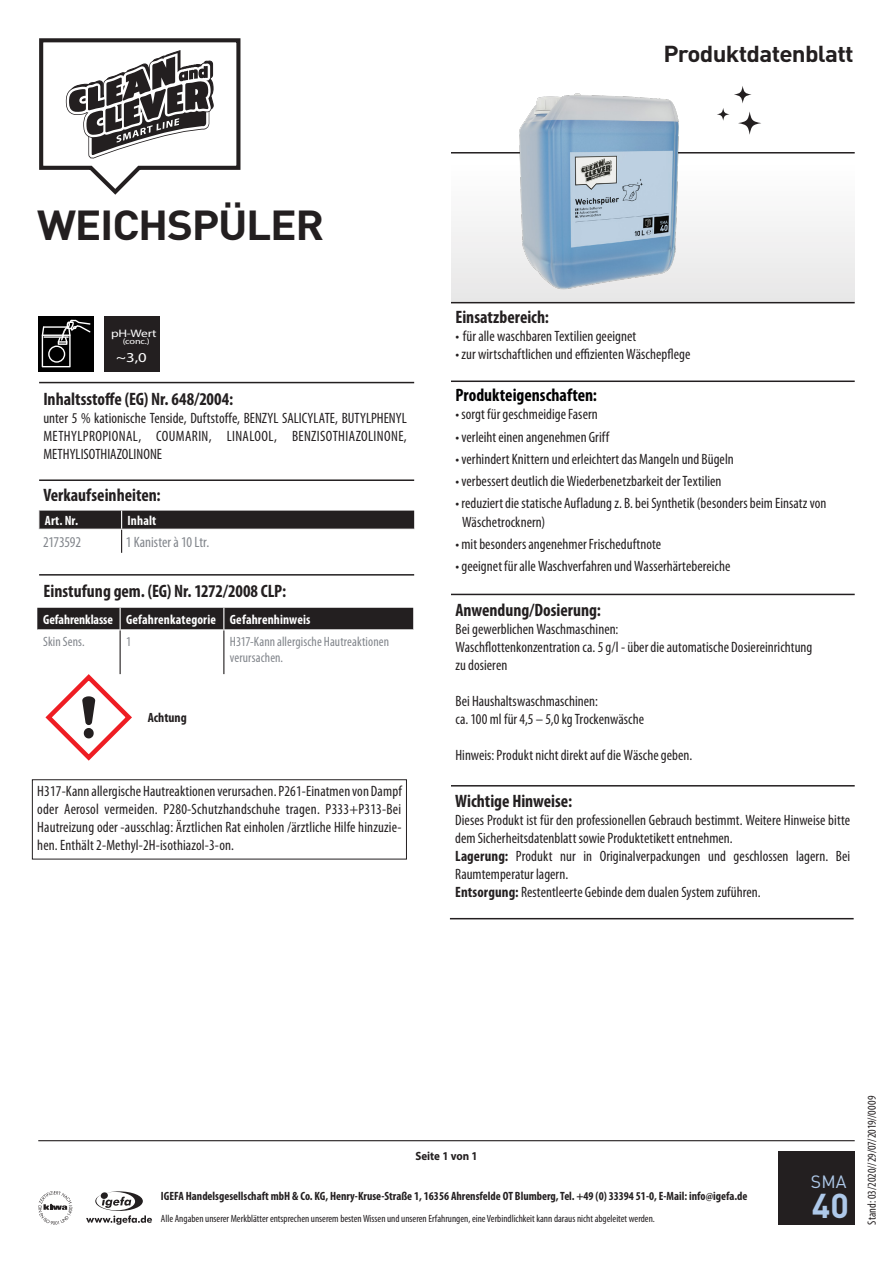
<style>
.page{position:relative;width:893px;height:1263px;background:#fff}
.page>*{position:absolute;margin:0;border:0;box-sizing:border-box;transform-origin:0 0}
.t1{font:700 41.4px "DIN";letter-spacing:-.03em;color:#231f20;scale:1.06 1}
.t2{font:700 34.05px "DIN";color:#aec9ea}
.t3{font:700 22.8px "DIN";letter-spacing:-.03em;color:#231f20;scale:1.06 1}
.t4{font:700 condensed 18px "Myriad Pro";color:#231f20}
.t5{font:700 condensed 18px "Myriad Pro";color:#000002}
.t6{font:17.55px "DIN";color:#aec9ea}
.H3_Fließtext_3mm_Abs{font:condensed 15px/18px "Myriad Pro";letter-spacing:.005em;color:#231f20}
.H3_Fließtext_5mm_Abs{font:condensed 15px/18px "Myriad Pro";letter-spacing:.005em;color:#231f20}
.t7{font:condensed 15px "Myriad Pro";color:#81858b}
.t8{font:condensed 15px "Myriad Pro";letter-spacing:-.02em;color:#81858b}
.t9{font:600 condensed 13.65px "Myriad Pro";color:#fff;scale:1.22 1}
.t10{font:condensed 13.5px/16.2px "Myriad Pro";letter-spacing:.005em;color:#81858b}
.t11{font:700 condensed 13.5px "Myriad Pro";letter-spacing:.01em;color:#fff}
.t12{font:700 condensed 13.5px "Myriad Pro";letter-spacing:-.01em;color:#fff}
.t13{font:700 condensed 13.35px "Myriad Pro";color:#231f20}
.t14{font:700 condensed 12px "Myriad Pro";color:#231f20}
.t15{font:condensed 12px "Myriad Pro";letter-spacing:.005em;color:#231f20}
.t16{font:700 12px "Myriad Pro";color:#231f20;scale:.92 1}
.t17{font:10.95px "Myriad Pro";letter-spacing:-.02em;color:#fff;scale:1.22 1}
.t18{font:condensed 10.5px "Myriad Pro";color:#231f20}
.t19{font:600 condensed 8.4px "Myriad Pro";color:#fff;scale:1.23 1}
.s1{font-weight:700}
</style>
<div class="page">
<div style="left:451px;top:83px;width:404px;height:219px;background:linear-gradient(to bottom,#fff,#eaeaea)"></div>
<svg style="left:39px;top:38px;width:202px;height:157px"></svg>
<svg style="left:86px;top:1191px;width:66px;height:34px"></svg>
<div style="left:101px;top:1192px;width:7px;height:7px;background:#231f20;border-radius:50%"></div>
<svg style="left:38px;top:1191px;width:34px;height:34px"></svg>
<hr style="left:451px;top:380px;width:404px;height:2px;background:#231f20">
<hr style="left:451px;top:152px;width:404px;height:2px;background:#231f20">
<hr style="left:451px;top:302px;width:404px;height:1px;background:#231f20">
<hr style="left:451px;top:594px;width:404px;height:1px;background:#231f20">
<hr style="left:451px;top:785px;width:404px;height:1px;background:#231f20">
<hr style="left:450px;top:918px;width:404px;height:1px;background:#231f20">
<hr style="left:39px;top:382px;width:375px;height:1px;background:#231f20">
<hr style="left:39px;top:479px;width:375px;height:2px;background:#231f20">
<hr style="left:38px;top:1140px;width:817px;height:1px;background:#231f20">
<svg style="left:734px;top:86px;width:17px;height:17px"></svg>
<svg style="left:738px;top:111px;width:23px;height:24px"></svg>
<svg style="left:717px;top:108px;width:13px;height:13px"></svg>
<svg style="left:38px;top:511px;width:376px;height:42px"></svg>
<div style="left:32px;top:779px;width:375px;height:80px;border:1px solid #231f20"></div>
<hr style="left:39px;top:574px;width:375px;height:2px;background:#231f20">
<div style="left:38px;top:316px;width:56px;height:55px;background:#000"></div>
<svg style="left:42px;top:320px;width:49px;height:47px"></svg>
<div style="left:778px;top:1151px;width:77px;height:74px;background:#231f20"></div>
<div style="left:104px;top:316px;width:55px;height:55px;background:#231f20"></div>
<img style="left:474px;top:91px;width:247px;height:199px">
<div style="left:37px;top:608px;width:376px;height:21px;background:#231f20"></div>
<hr style="left:120px;top:630px;width:1px;height:44px;background:#231f20">
<hr style="left:223px;top:630px;width:1px;height:44px;background:#231f20">
<svg style="left:49px;top:677px;width:80px;height:80px"></svg>
<div style="left:46px;top:675px;width:85px;height:85px;border:5px solid #ee1d23;border-radius:50%"></div>
<svg style="left:82px;top:696px;width:13px;height:42px"></svg>
<p class="t3" style="left:663px;top:39px;width:181px">Produktdatenblatt</p>
<p class="t1" style="left:37px;top:198px;width:272px">WEICHSPÜLER</p>
<p class="t17" style="left:111px;top:327px;width:39px">pH-Wert</p>
<p class="t9" style="left:116px;top:349px;width:27px">~3,0</p>
<p class="t19" style="left:123px;top:336px;width:23px">(conc.)</p>
<p class="t4" style="left:43px;top:387px;width:191px">Inhaltsstoffe (EG) Nr. 648/2004:</p>
<p class="H3_Fließtext_5mm_Abs" style="left:43px;top:409px;width:365px;text-align:justify">unter 5 % kationische Tenside, Duftstoffe, BENZYL SALICYLATE, BUTYLPHENYL METHYLPROPIONAL, COUMARIN, LINALOOL, BENZISOTHIAZOLINONE, METHYLISOTHIAZOLINONE</p>
<p class="t4" style="left:43px;top:483px;width:119px">Verkaufseinheiten:</p>
<p class="t11" style="left:45px;top:512px;width:35px">Art. Nr.</p>
<p class="t11" style="left:128px;top:512px;width:30px">Inhalt</p>
<p class="t8" style="left:43px;top:533px;width:39px">2173592</p>
<p class="t7" style="left:126px;top:533px;width:85px">1 Kanister à 10 Ltr.</p>
<p class="t4" style="left:44px;top:580px;width:244px">Einstufung gem. (EG) Nr. 1272/2008 CLP:</p>
<p class="t12" style="left:43px;top:611px;width:71px">Gefahrenklasse</p>
<p class="t11" style="left:126px;top:611px;width:91px">Gefahrenkategorie</p>
<p class="t11" style="left:230px;top:611px;width:82px">Gefahrenhinweis</p>
<p class="t10" style="left:43px;top:633px;width:43px">Skin Sens.</p>
<p class="t10" style="left:126px;top:633px;width:7px">1</p>
<p class="t10" style="left:230px;top:633px;width:161px">H317-Kann allergische Hautreaktionen verursachen.</p>
<p class="t13" style="left:148px;top:710px;width:40px">Achtung</p>
<p class="H3_Fließtext_3mm_Abs" style="left:37px;top:782px;width:366px;text-align:justify">H317-Kann allergische Hautreaktionen verursachen. P261-Einatmen von Dampf oder Aerosol vermeiden. P280-Schutzhandschuhe tragen. P333+P313-Bei Hautreizung oder -ausschlag: Ärztlichen Rat einholen /ärztliche Hilfe hinzuzie&shy;hen. Enthält 2-Methyl-2H-isothiazol-3-on.</p>
<p class="t4" style="left:455px;top:305px;width:95px">Einsatzbereich:</p>
<p class="H3_Fließtext_3mm_Abs" style="left:455px;top:327px;width:182px">• für alle waschbaren Textilien geeignet</p>
<p class="H3_Fließtext_3mm_Abs" style="left:455px;top:345px;width:236px">• zur wirtschaftlichen und effizienten Wäschepflege</p>
<p class="t5" style="left:455px;top:384px;width:143px">Produkteigenschaften:</p>
<p class="H3_Fließtext_5mm_Abs" style="left:455px;top:405px;width:144px">• sorgt für geschmeidige Fasern</p>
<p class="H3_Fließtext_5mm_Abs" style="left:455px;top:428px;width:155px">• verleiht einen angenehmen Griff</p>
<p class="H3_Fließtext_5mm_Abs" style="left:455px;top:450px;width:280px">• verhindert Knittern und erleichtert das Mangeln und Bügeln</p>
<p class="H3_Fließtext_5mm_Abs" style="left:455px;top:472px;width:268px">• verbessert deutlich die Wiederbenetzbarkeit der Textilien</p>
<p class="H3_Fließtext_5mm_Abs" style="left:462px;top:494px;width:366px;text-indent:-7px">• reduziert die statische Aufladung z. B. bei Synthetik (besonders beim Einsatz von<br>Wäschetrocknern)</p>
<p class="H3_Fließtext_5mm_Abs" style="left:455px;top:535px;width:207px">• mit besonders angenehmer Frischeduftnote</p>
<p class="H3_Fließtext_5mm_Abs" style="left:455px;top:557px;width:276px">• geeignet für alle Waschverfahren und Wasserhärtebereiche</p>
<p class="t4" style="left:455px;top:598px;width:147px">Anwendung/Dosierung:</p>
<p class="H3_Fließtext_3mm_Abs" style="left:455px;top:619px;width:164px">Bei gewerblichen Waschmaschinen:</p>
<p class="H3_Fließtext_3mm_Abs" style="left:455px;top:637px;width:358px">Waschflottenkonzentration ca. 5 g/l - über die automatische Dosiereinrichtung</p>
<p class="H3_Fließtext_3mm_Abs" style="left:455px;top:655px;width:53px">zu dosieren</p>
<p class="H3_Fließtext_3mm_Abs" style="left:455px;top:691px;width:144px">Bei Haushaltswaschmaschinen:</p>
<p class="H3_Fließtext_3mm_Abs" style="left:455px;top:709px;width:190px">ca. 100 ml für 4,5 – 5,0 kg Trockenwäsche</p>
<p class="H3_Fließtext_3mm_Abs" style="left:455px;top:745px;width:238px">Hinweis: Produkt nicht direkt auf die Wäsche geben.</p>
<p class="t4" style="left:455px;top:790px;width:118px">Wichtige Hinweise:</p>
<p class="H3_Fließtext_3mm_Abs" style="left:455px;top:811px;width:396px">Dieses Produkt ist für den professionellen Gebrauch bestimmt. Weitere Hinweise bitte dem Sicherheitsdatenblatt sowie Produktetikett entnehmen.</p>
<p class="H3_Fließtext_3mm_Abs" style="left:455px;top:847px;width:396px"><span class="s1">Lagerung:</span> Produkt nur in Originalverpackungen und geschlossen lagern. Bei<br>Raumtemperatur lagern.</p>
<p class="H3_Fließtext_3mm_Abs" style="left:455px;top:883px;width:307px"><span class="s1">Entsorgung:</span> Restentleerte Gebinde dem dualen System zuführen.</p>
<p class="t16" style="left:415px;top:1148px;width:69px">Seite 1 von 1</p>
<p class="t14" style="left:161px;top:1188px;width:588px">IGEFA Handelsgesellschaft mbH &amp; Co. KG, Henry-Kruse-Straße 1, 16356 Ahrensfelde OT Blumberg, Tel. +49 (0) 33394 51-0, E-Mail: info@igefa.de</p>
<p class="t18" style="left:161px;top:1212px;width:495px">Alle Angaben unserer Merkblätter entsprechen unserem besten Wissen und unseren Erfahrungen, eine Verbindlichkeit kann daraus nicht abgeleitet werden.</p>
<p class="t6" style="left:811px;top:1171px;width:37px">SMA</p>
<p class="t2" style="left:812px;top:1183px;width:38px">40</p>
<p class="t15" style="left:865px;top:1225px;width:131px;rotate:-90deg">Stand: 03/2020//29/07/2019//0009</p>
</div>
